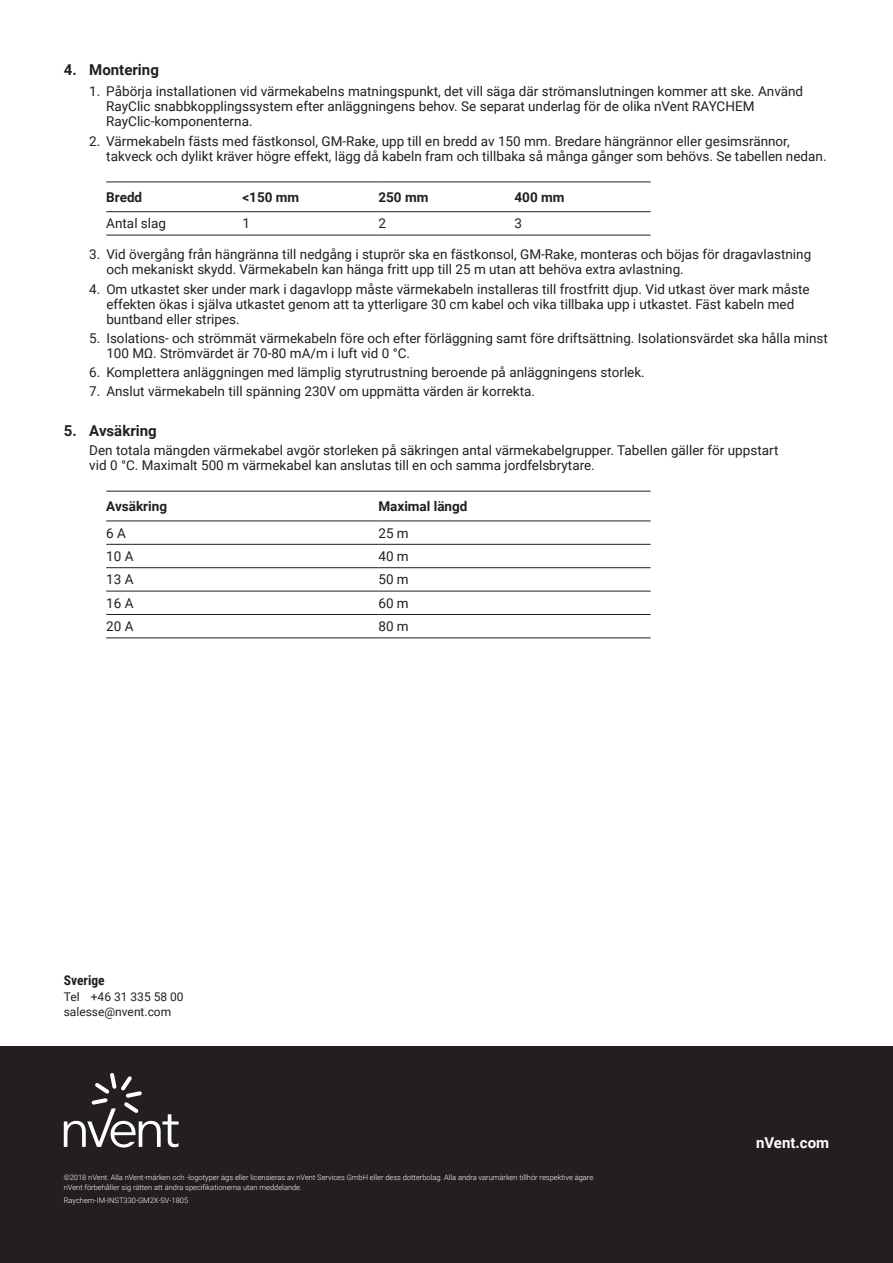
<style>
.page{position:relative;width:893px;height:1263px;background:#fff}
.page>*{position:absolute;margin:0;border:0;box-sizing:border-box;transform-origin:0 0}
.t1{font:700 15px "Roboto";color:#231f20}
.t2{font:700 15px "Roboto";color:#fff}
.t3{font:13.5px/15px "Roboto";color:#231f20}
.t4{font:700 13.5px "Roboto";color:#231f20}
.t5{font:700 13.5px "Roboto Condensed";color:#231f20}
.t6{font:12px/14.4px "Roboto";color:#231f20}
.t7{font:300 7.5px/10.5px "Roboto";color:#fff}
</style>
<div class="page">
<hr style="left:106px;top:182px;width:136px;height:1px;background:#231f20">
<hr style="left:242px;top:182px;width:136px;height:1px;background:#231f20">
<hr style="left:378px;top:182px;width:136px;height:1px;background:#231f20">
<hr style="left:514px;top:182px;width:137px;height:1px;background:#231f20">
<hr style="left:106px;top:211px;width:136px;height:1px;background:#231f20">
<hr style="left:106px;top:235px;width:136px;height:1px;background:#231f20">
<hr style="left:242px;top:211px;width:136px;height:1px;background:#231f20">
<hr style="left:242px;top:235px;width:136px;height:1px;background:#231f20">
<hr style="left:378px;top:211px;width:136px;height:1px;background:#231f20">
<hr style="left:378px;top:235px;width:136px;height:1px;background:#231f20">
<hr style="left:514px;top:211px;width:137px;height:1px;background:#231f20">
<hr style="left:514px;top:235px;width:137px;height:1px;background:#231f20">
<hr style="left:106px;top:491px;width:272px;height:1px;background:#231f20">
<hr style="left:378px;top:491px;width:273px;height:1px;background:#231f20">
<hr style="left:106px;top:637px;width:272px;height:1px;background:#231f20">
<hr style="left:378px;top:637px;width:273px;height:1px;background:#231f20">
<hr style="left:106px;top:520px;width:272px;height:1px;background:#231f20">
<hr style="left:378px;top:520px;width:273px;height:1px;background:#231f20">
<hr style="left:106px;top:544px;width:272px;height:1px;background:#231f20">
<hr style="left:378px;top:544px;width:273px;height:1px;background:#231f20">
<hr style="left:106px;top:567px;width:272px;height:1px;background:#231f20">
<hr style="left:378px;top:567px;width:273px;height:1px;background:#231f20">
<hr style="left:106px;top:591px;width:272px;height:1px;background:#231f20">
<hr style="left:378px;top:591px;width:273px;height:1px;background:#231f20">
<hr style="left:106px;top:614px;width:272px;height:1px;background:#231f20">
<hr style="left:378px;top:614px;width:273px;height:1px;background:#231f20">
<div style="left:0;top:1046px;width:893px;height:217px;background:#231f20"></div>
<svg style="left:64px;top:1073px;width:115px;height:74px"></svg>
<p class="t1" style="left:64px;top:59px;width:97px">4. Montering</p>
<p class="t3" style="left:106px;top:84px;width:698px;text-indent:-17px">1. Påbörja installationen vid värmekabelns matningspunkt, det vill säga där strömanslutningen kommer att ske. Använd<br>RayClic snabbkopplingssystem efter anläggningens behov. Se separat underlag för de olika nVent RAYCHEM<br>RayClic-komponenterna.</p>
<p class="t3" style="left:106px;top:133px;width:722px;text-indent:-17px">2. Värmekabeln fästs med fästkonsol, GM-Rake, upp till en bredd av 150 mm. Bredare hängrännor eller gesimsrännor, takveck och dylikt kräver högre effekt, lägg då kabeln fram och tillbaka så många gånger som behövs. Se tabellen nedan.</p>
<p class="t4" style="left:106px;top:188px;width:37px">Bredd</p>
<p class="t4" style="left:242px;top:188px;width:58px">&lt;150 mm</p>
<p class="t4" style="left:378px;top:188px;width:51px">250 mm</p>
<p class="t4" style="left:514px;top:188px;width:51px">400 mm</p>
<p class="t3" style="left:106px;top:216px;width:61px">Antal slag</p>
<p class="t3" style="left:242px;top:216px;width:9px">1</p>
<p class="t3" style="left:378px;top:216px;width:9px">2</p>
<p class="t3" style="left:515px;top:216px;width:9px">3</p>
<p class="t3" style="left:106px;top:247px;width:706px;text-indent:-17px">3. Vid övergång från hängränna till nedgång i stuprör ska en fästkonsol, GM-Rake, monteras och böjas för dragavlastning och mekaniskt skydd. Värmekabeln kan hänga fritt upp till 25 m utan att behöva extra avlastning.</p>
<p class="t3" style="left:106px;top:281px;width:705px;text-indent:-17px">4. Om utkastet sker under mark i dagavlopp måste värmekabeln installeras till frostfritt djup. Vid utkast över mark måste effekten ökas i själva utkastet genom att ta ytterligare 30 cm kabel och vika tillbaka upp i utkastet. Fäst kabeln med buntband eller stripes.</p>
<p class="t3" style="left:106px;top:330px;width:723px;text-indent:-17px">5. Isolations- och strömmät värmekabeln före och efter förläggning samt före driftsättning. Isolationsvärdet ska hålla minst<br>100 MΩ. Strömvärdet är 70-80 mA/m i luft vid 0 °C.</p>
<p class="t3" style="left:89px;top:364px;width:557px">6. Komplettera anläggningen med lämplig styrutrustning beroende på anläggningens storlek.</p>
<p class="t3" style="left:89px;top:384px;width:447px">7. Anslut värmekabeln till spänning 230V om uppmätta värden är korrekta.</p>
<p class="t1" style="left:64px;top:420px;width:94px">5. Avsäkring</p>
<p class="t3" style="left:89px;top:442px;width:691px">Den totala mängden värmekabel avgör storleken på säkringen antal värmekabelgrupper. Tabellen gäller för uppstart vid 0 °C. Maximalt 500 m värmekabel kan anslutas till en och samma jordfelsbrytare.</p>
<p class="t4" style="left:106px;top:497px;width:62px">Avsäkring</p>
<p class="t4" style="left:378px;top:497px;width:91px">Maximal längd</p>
<p class="t3" style="left:106px;top:525px;width:21px">6 A</p>
<p class="t3" style="left:378px;top:525px;width:32px">25 m</p>
<p class="t3" style="left:106px;top:548px;width:29px">10 A</p>
<p class="t3" style="left:378px;top:548px;width:32px">40 m</p>
<p class="t3" style="left:106px;top:572px;width:29px">13 A</p>
<p class="t3" style="left:378px;top:572px;width:32px">50 m</p>
<p class="t3" style="left:106px;top:595px;width:29px">16 A</p>
<p class="t3" style="left:378px;top:595px;width:32px">60 m</p>
<p class="t3" style="left:106px;top:618px;width:29px">20 A</p>
<p class="t3" style="left:378px;top:618px;width:32px">80 m</p>
<p class="t5" style="left:64px;top:970px;width:42px">Sverige</p>
<p class="t6" style="left:64px;top:989px;width:121px">Tel +46 31 335 58 00 salesse@nvent.com</p>
<p class="t7" style="left:64px;top:1171px;width:533px">©2018 nVent. Alla nVent-märken och -logotyper ägs eller licensieras av nVent Services GmbH eller dess dotterbolag. Alla andra varumärken tillhör respektive ägare. nVent förbehåller sig rätten att ändra specifikationerna utan meddelande.</p>
<p class="t7" style="left:64px;top:1195px;width:126px">Raychem-IM-INST330-GM2X-SV-1805</p>
<p class="t2" style="left:756px;top:1132px;width:75px">nVent.com</p>
</div>
